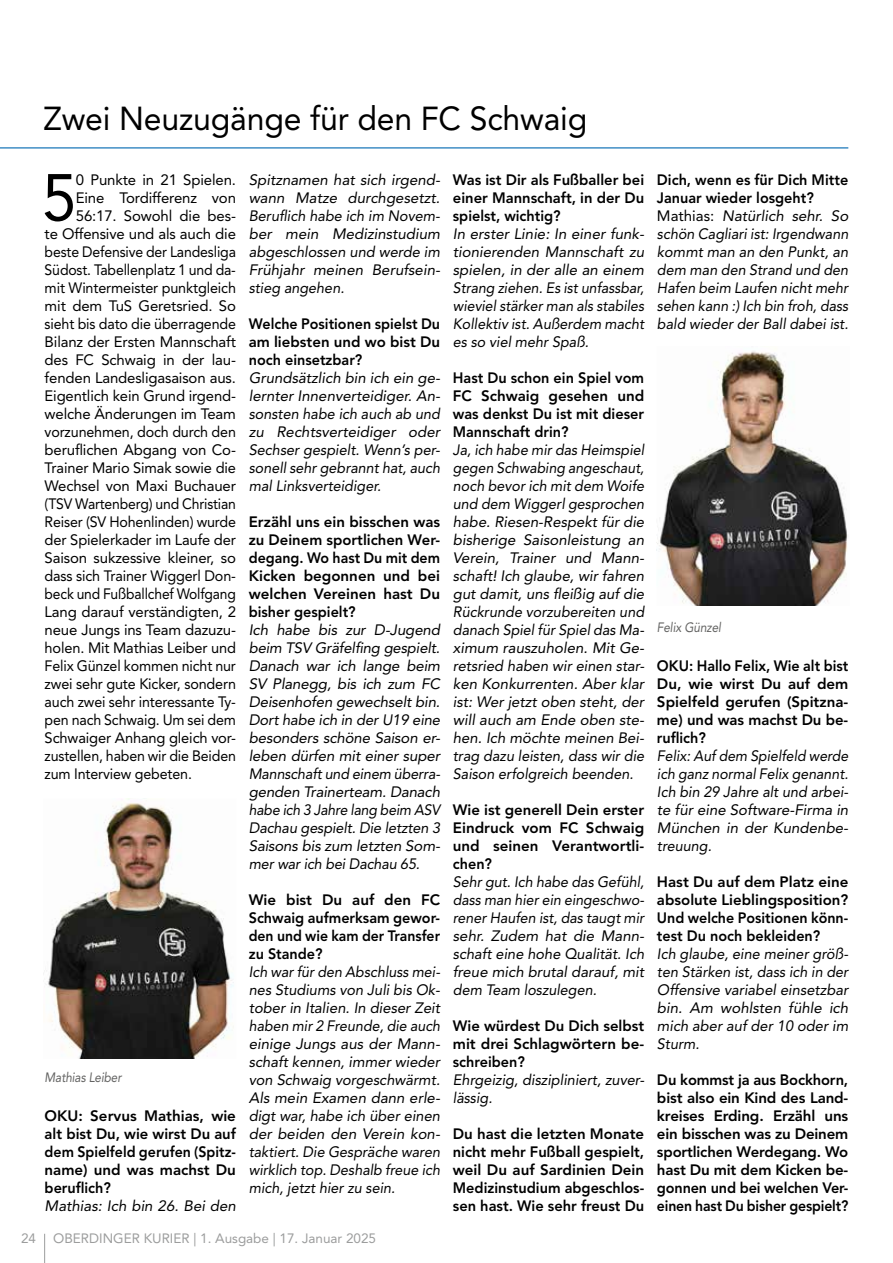
<style>
.page{position:relative;width:893px;height:1263px;background:#fff}
.page>*{position:absolute;margin:0;border:0;box-sizing:border-box;transform-origin:0 0}
.t1{font:65.85px "Avenir LT Std";color:#000;scale:.95 1}
.t2{font:33px "Avenir LT Std";letter-spacing:-.005em;color:#000}
.t3{font:italic 15px/18px "Avenir LT Std";color:#000;text-align:justify}
.t4{font:800 15px/18px "Avenir LT Std";color:#000;text-align:justify}
.t5{font:italic 15px/18px "Avenir LT Std";color:#000;text-align:justify;scale:.96 1}
.t6{font:15px "Avenir LT Std";letter-spacing:-.01em;color:#000}
.t7{font:italic 15px/18px "Avenir LT Std";color:#000;text-align:justify;scale:.95 1}
.t8{font:15px "Avenir LT Std";letter-spacing:-.01em;color:#000;scale:.95 1}
.t9{font:800 15px/18px "Avenir LT Std";color:#000;text-align:justify;scale:.96 1}
.t10{font:italic 15px/18px "Avenir LT Std";color:#000;text-align:justify;scale:.94 1}
.t11{font:15px "Avenir LT Std";letter-spacing:-.01em;color:#000;scale:.96 1}
.t12{font:800 15px/18px "Avenir LT Std";color:#000;text-align:justify;scale:.95 1}
.t13{font:15px "Avenir LT Std";letter-spacing:-.01em;color:#000;scale:.94 1}
.t14{font:15px "Avenir LT Std";letter-spacing:-.01em;color:#000;scale:.93 1}
.t15{font:15px "Avenir LT Std";letter-spacing:-.01em;color:#000;scale:.92 1}
.t16{font:13.5px "Avenir LT Std";color:#9c9d9d}
.t17{font:italic 13.5px "Avenir LT Std";letter-spacing:-.01em;color:#636362;scale:.88 1}
.s1{font-weight:800;font-style:normal}
.s2{font-style:normal}
</style>
<div class="page">
<hr style="left:0;top:147px;width:848px;height:1px;background:#0067b1">
<img style="left:43px;top:799px;width:191px;height:260px">
<img style="left:657px;top:351px;width:191px;height:255px">
<svg style="left:44px;top:1234px;width:1px;height:29px"></svg>
<h2 class="t2" style="left:43px;top:100px;width:545px">Zwei Neuzugänge für den FC Schwaig</h2>
<h1 class="t1" style="left:42px;top:160px;width:38px">5</h1>
<p class="t6" style="left:76px;top:171px;width:162px">0 Punkte in 21 Spielen.</p>
<p class="t4" style="left:453px;top:171px;width:193px">Was ist Dir als Fußballer bei einer Mannschaft, in der Du spielst, wichtig?</p>
<p class="t3" style="left:453px;top:225px;width:193px">In erster Linie: In einer funk&shy;tionierenden Mannschaft zu spielen, in der alle an einem Strang ziehen. Es ist unfassbar, wieviel stärker man als stabiles Kollektiv ist. Außerdem macht es so viel mehr Spaß.</p>
<p class="t9" style="left:453px;top:369px;width:201px">Hast Du schon ein Spiel vom FC Schwaig gesehen und was denkst Du ist mit dieser Mannschaft drin?</p>
<p class="t5" style="left:453px;top:441px;width:201px">Ja, ich habe mir das Heimspiel gegen Schwabing angeschaut, noch bevor ich mit dem Woife und dem Wiggerl gesprochen habe. Riesen-Respekt für die bisherige Saisonleistung an Verein, Trainer und Mann&shy;schaft! Ich glaube, wir fahren gut damit, uns fleißig auf die Rückrunde vorzubereiten und danach Spiel für Spiel das Ma&shy;ximum rauszuholen. Mit Ge&shy;retsried haben wir einen star&shy;ken Konkurrenten. Aber klar ist: Wer jetzt oben steht, der will auch am Ende oben ste&shy;hen. Ich möchte meinen Bei&shy;trag dazu leisten, dass wir die Saison erfolgreich beenden.</p>
<p class="t4" style="left:453px;top:801px;width:193px">Wie ist generell Dein erster Eindruck vom FC Schwaig und seinen Verantwortli&shy;chen?</p>
<p class="t5" style="left:453px;top:873px;width:201px">Sehr gut. Ich habe das Gefühl, dass man hier ein eingeschwo&shy;rener Haufen ist, das taugt mir sehr. Zudem hat die Mann&shy;schaft eine hohe Qualität. Ich freue mich brutal darauf, mit dem Team loszulegen.</p>
<p class="t4" style="left:453px;top:1017px;width:193px">Wie würdest Du Dich selbst mit drei Schlagwörtern be&shy;schreiben?</p>
<p class="t3" style="left:453px;top:1071px;width:193px">Ehrgeizig, diszipliniert, zuver&shy;lässig.</p>
<p class="t4" style="left:453px;top:1125px;width:193px">Du hast die letzten Monate nicht mehr Fußball gespielt, weil Du auf Sardinien Dein Medizinstudium abgeschlos&shy;sen hast. Wie sehr freust Du</p>
<p class="t3" style="left:249px;top:171px;width:193px">Spitznamen hat sich irgend&shy;wann Matze durchgesetzt.<br>Beruflich habe ich im Novem&shy;ber mein Medizinstudium abgeschlossen und werde im Frühjahr meinen Berufsein&shy;stieg angehen.</p>
<p class="t12" style="left:249px;top:315px;width:203px">Welche Positionen spielst Du am liebsten und wo bist Du noch einsetzbar?</p>
<p class="t3" style="left:249px;top:369px;width:193px">Grundsätzlich bin ich ein ge&shy;lernter Innenverteidiger. An&shy;sonsten habe ich auch ab und zu Rechtsverteidiger oder Sechser gespielt. Wenn’s per&shy;sonell sehr gebrannt hat, auch mal Linksverteidiger.</p>
<p class="t4" style="left:249px;top:513px;width:193px">Erzähl uns ein bisschen was zu Deinem sportlichen Wer&shy;degang. Wo hast Du mit dem Kicken begonnen und bei welchen Vereinen hast Du bisher gespielt?</p>
<p class="t3" style="left:249px;top:621px;width:193px">Ich habe bis zur D-Jugend beim TSV Gräfelfing gespielt.<br>Danach war ich lange beim SV Planegg, bis ich zum FC Deisenhofen gewechselt bin.<br>Dort habe ich in der U19 eine besonders schöne Saison er&shy;leben dürfen mit einer super Mannschaft und einem überra&shy;genden Trainerteam. Danach habe ich 3 Jahre lang beim ASV Dachau gespielt. Die letzten 3<br>Saisons bis zum letzten Som&shy;mer war ich bei Dachau 65.</p>
<p class="t4" style="left:249px;top:891px;width:193px">Wie bist Du auf den FC Schwaig aufmerksam gewor&shy;den und wie kam der Transfer zu Stande?</p>
<p class="t7" style="left:249px;top:963px;width:203px">Ich war für den Abschluss mei&shy;nes Studiums von Juli bis Ok&shy;tober in Italien. In dieser Zeit haben mir 2 Freunde, die auch einige Jungs aus der Mann&shy;schaft kennen, immer wieder von Schwaig vorgeschwärmt.<br>Als mein Examen dann erle&shy;digt war, habe ich über einen der beiden den Verein kon&shy;taktiert. Die Gespräche waren wirklich top. Deshalb freue ich mich, jetzt hier zu sein.</p>
<p class="t6" style="left:76px;top:189px;width:162px">Eine Tordifferenz von</p>
<p class="t6" style="left:76px;top:207px;width:162px">56:17. Sowohl die bes-</p>
<p class="t6" style="left:45px;top:225px;width:193px">te Offensive und als auch die</p>
<p class="t13" style="left:45px;top:243px;width:205px">beste Defensive der Landesliga</p>
<p class="t13" style="left:45px;top:261px;width:205px">Südost. Tabellenplatz 1 und da-</p>
<p class="t11" style="left:45px;top:279px;width:201px">mit Wintermeister punktgleich</p>
<p class="t6" style="left:45px;top:297px;width:193px">mit dem TuS Geretsried. So</p>
<p class="t8" style="left:45px;top:315px;width:203px">sieht bis dato die überragende</p>
<p class="t6" style="left:45px;top:333px;width:193px">Bilanz der Ersten Mannschaft</p>
<p class="t6" style="left:45px;top:351px;width:193px">des FC Schwaig in der lau-</p>
<p class="t6" style="left:45px;top:369px;width:193px">fenden Landesligasaison aus.</p>
<p class="t6" style="left:45px;top:387px;width:193px">Eigentlich kein Grund irgend-</p>
<p class="t6" style="left:45px;top:405px;width:193px">welche Änderungen im Team</p>
<p class="t8" style="left:45px;top:423px;width:203px">vorzunehmen, doch durch den</p>
<p class="t6" style="left:45px;top:441px;width:193px">beruflichen Abgang von Co-</p>
<p class="t6" style="left:45px;top:459px;width:193px">Trainer Mario Simak sowie die</p>
<p class="t6" style="left:45px;top:477px;width:193px">Wechsel von Maxi Buchauer</p>
<p class="t14" style="left:45px;top:495px;width:207px">(TSV Wartenberg) und Christian</p>
<p class="t8" style="left:45px;top:513px;width:203px">Reiser (SV Hohenlinden) wurde</p>
<p class="t6" style="left:45px;top:531px;width:193px">der Spielerkader im Laufe der</p>
<p class="t6" style="left:45px;top:549px;width:193px">Saison sukzessive kleiner, so</p>
<p class="t11" style="left:45px;top:567px;width:201px">dass sich Trainer Wiggerl Don-</p>
<p class="t15" style="left:45px;top:585px;width:209px">beck und Fußballchef Wolfgang</p>
<p class="t6" style="left:45px;top:603px;width:193px">Lang darauf verständigten, 2</p>
<p class="t6" style="left:45px;top:621px;width:193px">neue Jungs ins Team dazuzu-</p>
<p class="t6" style="left:45px;top:639px;width:193px">holen. Mit Mathias Leiber und</p>
<p class="t8" style="left:45px;top:657px;width:203px">Felix Günzel kommen nicht nur</p>
<p class="t11" style="left:45px;top:675px;width:201px">zwei sehr gute Kicker, sondern</p>
<p class="t8" style="left:45px;top:693px;width:203px">auch zwei sehr interessante Ty-</p>
<p class="t8" style="left:45px;top:711px;width:203px">pen nach Schwaig. Um sei dem</p>
<p class="t6" style="left:45px;top:729px;width:193px">Schwaiger Anhang gleich vor-</p>
<p class="t8" style="left:45px;top:747px;width:203px">zustellen, haben wir die Beiden</p>
<p class="t8" style="left:45px;top:765px;width:157px">zum Interview gebeten.</p>
<p class="t17" style="left:45px;top:1069px;width:89px">Mathias Leiber</p>
<p class="t4" style="left:45px;top:1107px;width:193px">OKU: Servus Mathias, wie alt bist Du, wie wirst Du auf dem Spielfeld gerufen (Spitz&shy;name) und was machst Du beruflich?</p>
<p class="t3" style="left:45px;top:1197px;width:193px">Mathias: Ich bin 26. Bei den</p>
<p class="t16" style="left:21px;top:1231px;width:17px">24</p>
<p class="t16" style="left:53px;top:1231px;width:324px">OBERDINGER KURIER | 1. Ausgabe | 17. Januar 2025</p>
<p class="t3" style="left:657px;top:171px;width:193px;text-align:left"><span class="s1">Dich, wenn es für Dich Mitte<br>Januar wieder losgeht?<br></span><span class="s2">Mathias:</span> Natürlich sehr. So schön Cagliari ist: Irgendwann kommt man an den Punkt, an dem man den Strand und den<br>Hafen beim Laufen nicht mehr sehen kann :) Ich bin froh, dass bald wieder der Ball dabei ist.</p>
<p class="t17" style="left:657px;top:619px;width:74px">Felix Günzel</p>
<p class="t9" style="left:657px;top:657px;width:201px">OKU: Hallo Felix, Wie alt bist Du, wie wirst Du auf dem Spielfeld gerufen (Spitzna&shy;me) und was machst Du be&shy;ruflich?</p>
<p class="t10" style="left:657px;top:747px;width:205px">Felix: Auf dem Spielfeld werde ich ganz normal Felix genannt.<br>Ich bin 29 Jahre alt und arbei&shy;te für eine Software-Firma in München in der Kundenbe&shy;treuung.</p>
<p class="t4" style="left:657px;top:873px;width:193px">Hast Du auf dem Platz eine absolute Lieblingsposition?<br>Und welche Positionen könn&shy;test Du noch bekleiden?</p>
<p class="t3" style="left:657px;top:945px;width:193px">Ich glaube, eine meiner größ&shy;ten Stärken ist, dass ich in der Offensive variabel einsetzbar bin. Am wohlsten fühle ich mich aber auf der 10 oder im Sturm.</p>
<p class="t4" style="left:657px;top:1071px;width:193px">Du kommst ja aus Bockhorn, bist also ein Kind des Land&shy;kreises Erding. Erzähl uns ein bisschen was zu Deinem sportlichen Werdegang. Wo hast Du mit dem Kicken be&shy;gonnen und bei welchen Ver&shy;einen hast Du bisher gespielt?</p>
</div>
